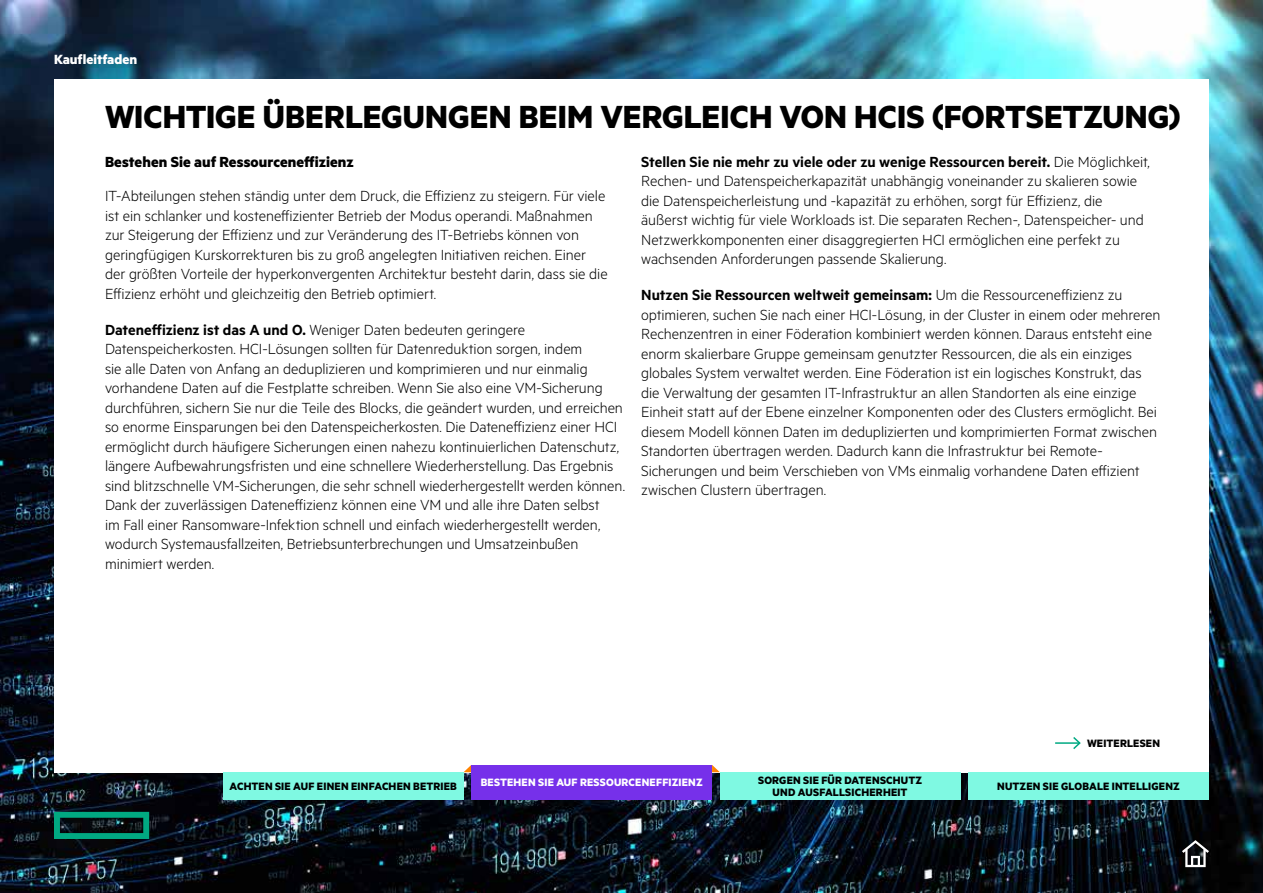
<style>
.page{position:relative;width:1263px;height:893px;background:#fff}
.page>*{position:absolute;margin:0;border:0;box-sizing:border-box;transform-origin:0 0}
.t1{font:700 36px "Metric HPE";letter-spacing:.005em;color:#000}
.t2{font:300 16.5px/19.5px "Metric HPE";letter-spacing:-.005em;color:#000}
.t3{font:700 16.5px "Metric HPE";color:#000}
.t4{font:700 15px "Metric HPE";color:#fff}
.t5{font:700 12px/12px "Metric HPE";letter-spacing:.02em;color:#000;text-align:center}
.t6{font:700 12px "Metric HPE";letter-spacing:.02em;color:#fff}
.s1{font-weight:600}
</style>
<div class="page">
<img style="left:0;top:0;width:1263px;height:893px">
<div style="left:54px;top:79px;width:1155px;height:693px;background:#fff"></div>
<svg style="left:54px;top:812px;width:95px;height:27px;background:#075e4c"></svg>
<hr style="left:1055px;top:742px;width:25px;height:2px;background:#01a982">
<svg style="left:1071px;top:737px;width:10px;height:12px"></svg>
<div style="left:223px;top:772px;width:241px;height:27px;background:#7ff9e2"></div>
<div style="left:720px;top:772px;width:240px;height:27px;background:#7ff9e2"></div>
<div style="left:968px;top:772px;width:241px;height:27px;background:#7ff9e2"></div>
<svg style="left:464px;top:765px;width:7px;height:7px"></svg>
<svg style="left:712px;top:765px;width:8px;height:7px"></svg>
<div style="left:471px;top:765px;width:241px;height:34px;background:#7630ea"></div>
<svg style="left:1182px;top:840px;width:27px;height:27px"></svg>
<p class="t4" style="left:54px;top:50px;width:85px">Kaufleitfaden</p>
<h1 class="t1" style="left:105px;top:95px;width:1077px">WICHTIGE ÜBERLEGUNGEN BEIM VERGLEICH VON HCIS (FORTSETZUNG)</h1>
<p class="t3" style="left:105px;top:152px;width:250px">Bestehen Sie auf Ressourceneffizienz</p>
<p class="t2" style="left:105px;top:186px;width:504px">IT-Abteilungen stehen ständig unter dem Druck, die Effizienz zu steigern. Für viele ist ein schlanker und kosteneffizienter Betrieb der Modus operandi. Maßnahmen zur Steigerung der Effizienz und zur Veränderung des IT-Betriebs können von geringfügigen Kurskorrekturen bis zu groß angelegten Initiativen reichen. Einer der größten Vorteile der hyperkonvergenten Architektur besteht darin, dass sie die Effizienz erhöht und gleichzeitig den Betrieb optimiert.</p>
<p class="t2" style="left:105px;top:319px;width:521px"><span class="s1">Dateneffizienz ist das A und O.</span> Weniger Daten bedeuten geringere Datenspeicherkosten. HCI-Lösungen sollten für Datenreduktion sorgen, indem<br>sie alle Daten von Anfang an deduplizieren und komprimieren und nur einmalig vorhandene Daten auf die Festplatte schreiben. Wenn Sie also eine VM-Sicherung durchführen, sichern Sie nur die Teile des Blocks, die geändert wurden, und erreichen so enorme Einsparungen bei den Datenspeicherkosten. Die Dateneffizienz einer HCI ermöglicht durch häufigere Sicherungen einen nahezu kontinuierlichen Datenschutz, längere Aufbewahrungsfristen und eine schnellere Wiederherstellung. Das Ergebnis sind blitzschnelle VM-Sicherungen, die sehr schnell wiederhergestellt werden können.<br>Dank der zuverlässigen Dateneffizienz können eine VM und alle ihre Daten selbst<br>im Fall einer Ransomware-Infektion schnell und einfach wiederhergestellt werden, wodurch Systemausfallzeiten, Betriebsunterbrechungen und Umsatzeinbußen minimiert werden.</p>
<p class="t2" style="left:641px;top:151px;width:510px"><span class="s1">Stellen Sie nie mehr zu viele oder zu wenige Ressourcen bereit.</span> Die Möglichkeit, Rechen- und Datenspeicherkapazität unabhängig voneinander zu skalieren sowie die Datenspeicherleistung und -kapazität zu erhöhen, sorgt für Effizienz, die äußerst wichtig für viele Workloads ist. Die separaten Rechen-, Datenspeicher- und Netzwerkkomponenten einer disaggregierten HCI ermöglichen eine perfekt zu wachsenden Anforderungen passende Skalierung.</p>
<p class="t2" style="left:641px;top:284px;width:521px"><span class="s1">Nutzen Sie Ressourcen weltweit gemeinsam:</span> Um die Ressourceneffizienz zu optimieren, suchen Sie nach einer HCI-Lösung, in der Cluster in einem oder mehreren Rechenzentren in einer Föderation kombiniert werden können. Daraus entsteht eine enorm skalierbare Gruppe gemeinsam genutzter Ressourcen, die als ein einziges globales System verwaltet werden. Eine Föderation ist ein logisches Konstrukt, das die Verwaltung der gesamten IT-Infrastruktur an allen Standorten als eine einzige Einheit statt auf der Ebene einzelner Komponenten oder des Clusters ermöglicht. Bei diesem Modell können Daten im deduplizierten und komprimierten Format zwischen Standorten übertragen werden. Dadurch kann die Infrastruktur bei Remote-Sicherungen und beim Verschieben von VMs einmalig vorhandene Daten effizient zwischen Clustern übertragen.</p>
<p class="t5" style="left:1087px;top:737px;width:75px">WEITERLESEN</p>
<p class="t5" style="left:230px;top:780px;width:229px">ACHTEN SIE AUF EINEN EINFACHEN BETRIEB</p>
<p class="t5" style="left:758px;top:774px;width:165px">SORGEN SIE FÜR DATENSCHUTZ<br>UND AUSFALLSICHERHEIT</p>
<p class="t5" style="left:997px;top:780px;width:184px">NUTZEN SIE GLOBALE INTELLIGENZ</p>
<p class="t6" style="left:481px;top:775px;width:223px">BESTEHEN SIE AUF RESSOURCENEFFIZIENZ</p>
</div>
